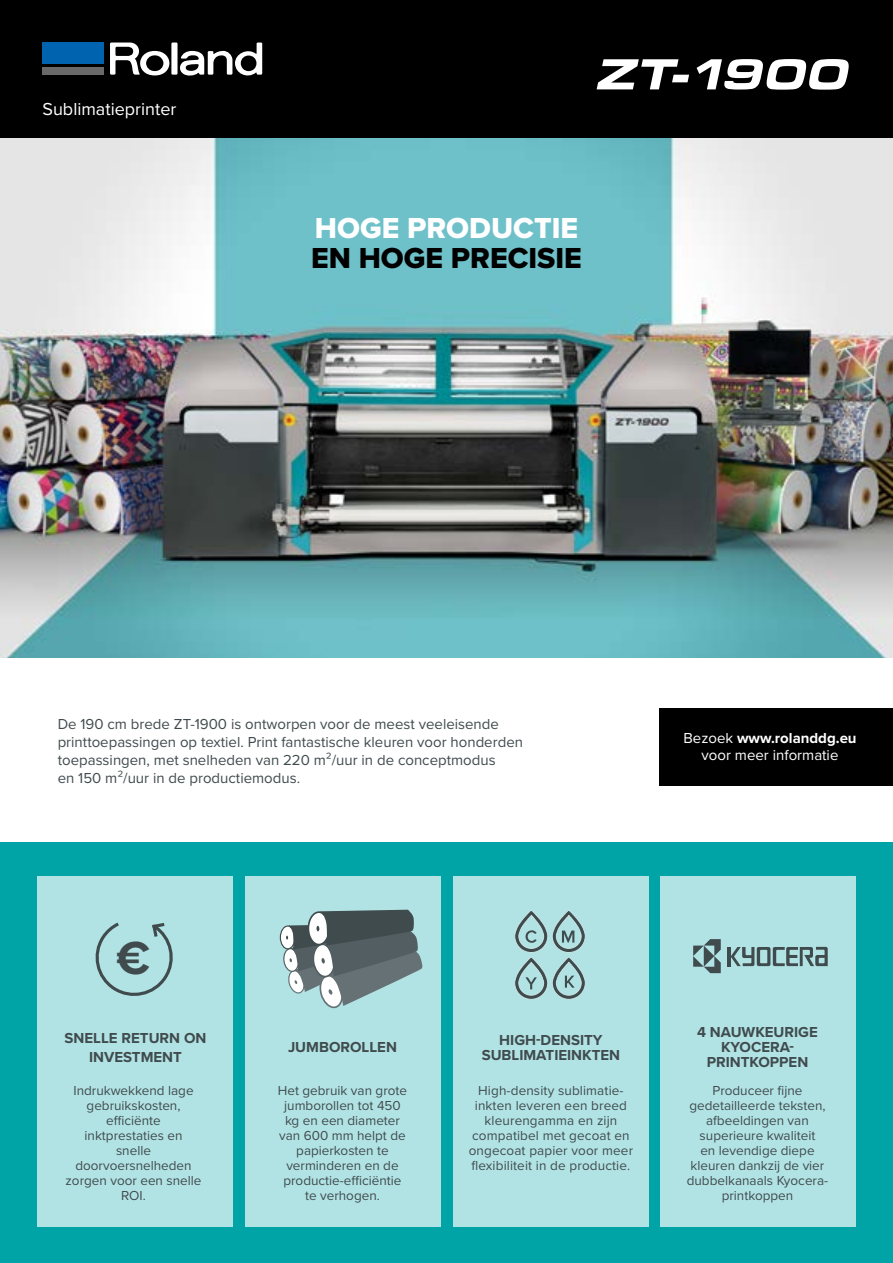
<style>
.page{position:relative;width:893px;height:1263px;background:#fff}
.page>*{position:absolute;margin:0;border:0;box-sizing:border-box;transform-origin:0 0}
.t1{font:700 48px "Proxima Nova";color:#404b4e}
.t2{font:30px "Proxima Nova Extrabld";color:#000}
.t3{font:30px "Proxima Nova Extrabld";color:#fff}
.t4{font:18px "Proxima Nova";color:#fff}
.t5{font:15px/18px "Proxima Nova";color:#404b4e}
.t6{font:700 15px/15px "Proxima Nova";color:#404b4e;text-align:center}
.t7{font:15px/16.5px "Proxima Nova";color:#fff;text-align:center}
.t8{font:13.5px/15px "Proxima Nova";color:#404b4e;text-align:center}
.s1{font-weight:700}
</style>
<div class="page">
<div style="left:0;top:0;width:893px;height:138px;background:#000"></div>
<div style="left:171px;top:43px;width:7px;height:32px;background:#fff"></div>
<svg style="left:180px;top:43px;width:82px;height:33px"></svg>
<svg style="left:110px;top:43px;width:59px;height:32px"></svg>
<div style="left:43px;top:67px;width:61px;height:8px;background:#6a696a"></div>
<div style="left:43px;top:43px;width:61px;height:21px;background:#0063af"></div>
<div style="left:0;top:842px;width:893px;height:421px;background:#00a3a6"></div>
<div style="left:38px;top:876px;width:195px;height:351px;background:#b2e3e4"></div>
<div style="left:245px;top:876px;width:195px;height:351px;background:#b2e3e4"></div>
<div style="left:453px;top:876px;width:196px;height:351px;background:#b2e3e4"></div>
<div style="left:660px;top:876px;width:195px;height:351px;background:#b2e3e4"></div>
<svg style="left:514px;top:910px;width:72px;height:90px"></svg>
<svg style="left:693px;top:939px;width:28px;height:34px"></svg>
<svg style="left:731px;top:947px;width:97px;height:19px"></svg>
<hr style="left:727px;top:947px;width:3px;height:19px;background:#404b4e">
<svg style="left:95px;top:922px;width:78px;height:74px"></svg>
<img style="left:0;top:138px;width:893px;height:519px">
<svg style="left:597px;top:59px;width:92px;height:30px"></svg>
<svg style="left:697px;top:59px;width:152px;height:31px"></svg>
<svg style="left:280px;top:910px;width:143px;height:98px"></svg>
<div style="left:660px;top:708px;width:233px;height:77px;background:#000"></div>
<h3 class="t4" style="left:43px;top:96px;width:136px">Sublimatieprinter</h3>
<h2 class="t3" style="left:315px;top:206px;width:265px">HOGE PRODUCTIE</h2>
<h2 class="t2" style="left:311px;top:236px;width:272px">EN HOGE PRECISIE</h2>
<p class="t5" style="left:58px;top:714px;width:467px">De 190 cm brede ZT-1900 is ontworpen voor de meest veeleisende printtoepassingen op textiel. Print fantastische kleuren voor honderden toepassingen, met snelheden van 220 m²/uur in de conceptmodus<br>en 150 m²/uur in de productiemodus.</p>
<h1 class="t1" style="left:116px;top:922px;width:36px">€</h1>
<p class="t7" style="left:683px;top:729px;width:175px">Bezoek <span class="s1">www.rolanddg.eu </span>voor meer informatie</p>
<p class="t6" style="left:65px;top:1028px;width:143px;line-height:19.2px">SNELLE RETURN ON<br>INVESTMENT</p>
<p class="t6" style="left:288px;top:1039px;width:110px">JUMBOROLLEN</p>
<p class="t6" style="left:482px;top:1032px;width:140px">HIGH-DENSITY<br>SUBLIMATIEINKTEN</p>
<p class="t6" style="left:697px;top:1024px;width:122px">4 NAUWKEURIGE<br>KYOCERA-<br>PRINTKOPPEN</p>
<p class="t8" style="left:66px;top:1082px;width:137px">Indrukwekkend lage gebruikskosten, efficiënte inktprestaties en snelle doorvoersnelheden zorgen voor een snelle<br>ROI.</p>
<p class="t8" style="left:687px;top:1082px;width:143px">Produceer fijne gedetailleerde teksten, afbeeldingen van superieure kwaliteit<br>en levendige diepe kleuren dankzij de vier dubbelkanaals Kyocera&shy;printkoppen</p>
<p class="t8" style="left:278px;top:1082px;width:131px">Het gebruik van grote jumborollen tot 450 kg en een diameter van 600 mm helpt de papierkosten te verminderen en de productie-efficiëntie te verhogen.</p>
<p class="t8" style="left:469px;top:1082px;width:166px">High-density sublimatie&shy;inkten leveren een breed kleurengamma en zijn compatibel met gecoat en ongecoat papier voor meer flexibiliteit in de productie.</p>
</div>
